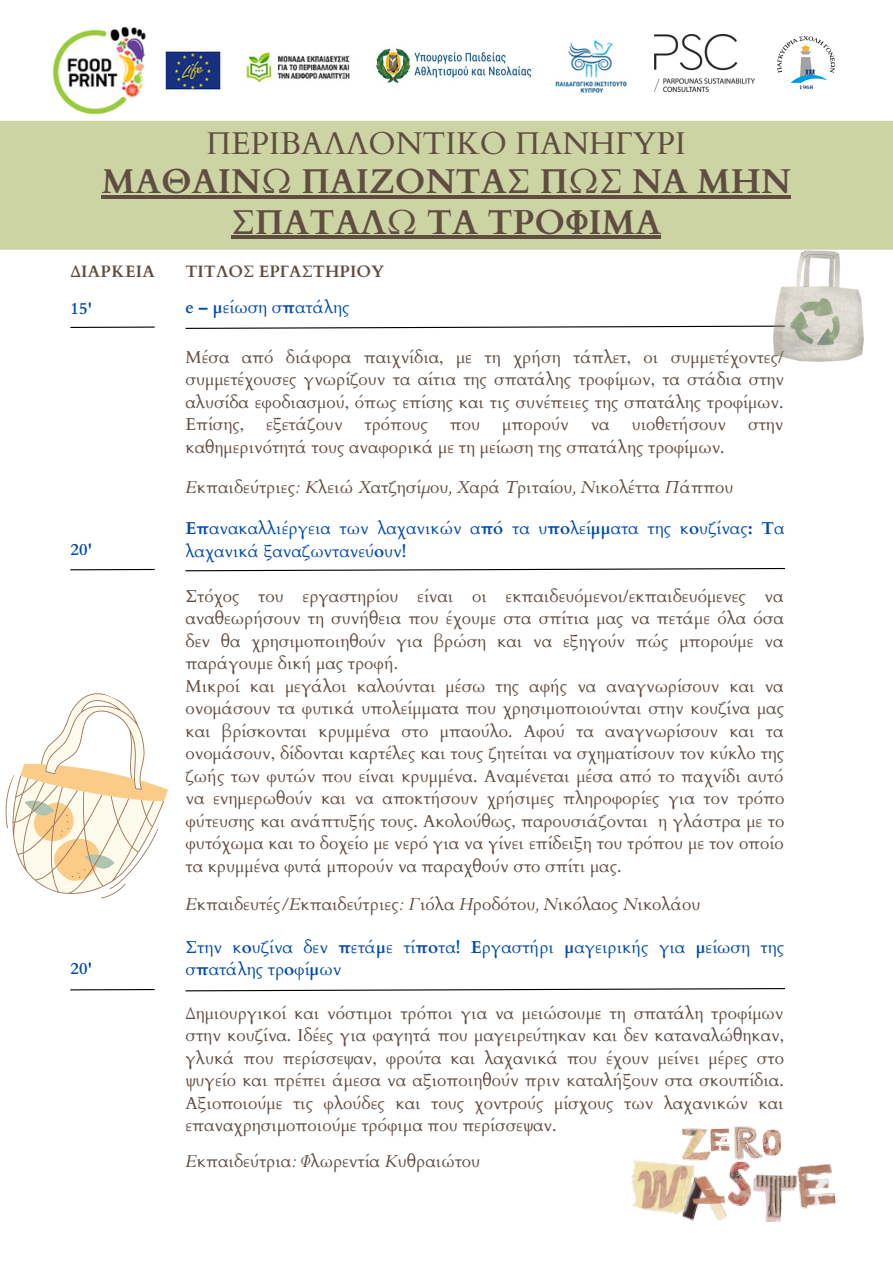
<style>
.page{position:relative;width:893px;height:1264px;background:#fff}
.page>*{position:absolute;margin:0;border:0;box-sizing:border-box;transform-origin:0 0}
.t1{font:700 34.5px/40.5px "Cardo";color:#604d42;text-align:center}
.t2{font:31.5px "Cardo";color:#604d42}
.t3{font:17.25px/22.5px "Cardo";color:#604d42;text-align:justify}
.t4{font:700 17.25px/22.5px "Cardo";color:#004aad}
.t5{font:italic 17.25px "Cardo";color:#604d42}
.t6{font:700 16.5px "Cardo";color:#604d42}
.t7{font:700 16.5px "Cardo";color:#004aad}
.t8{font:700 16.5px "Cardo";letter-spacing:.02em;color:#604d42}
</style>
<div class="page">
<svg style="left:185px;top:325px;width:588px;height:4px"></svg>
<hr style="left:70px;top:326px;width:85px;height:2px;background:#000">
<img style="left:654px;top:35px;width:100px;height:57px">
<img style="left:777px;top:36px;width:58px;height:54px">
<img style="left:246px;top:52px;width:104px;height:31px">
<img style="left:376px;top:48px;width:156px;height:35px">
<img style="left:555px;top:40px;width:72px;height:53px">
<img style="left:52px;top:27px;width:169px;height:87px">
<div style="left:0;top:120px;width:892px;height:130px;background:#cdd4a4"></div>
<img style="left:710px;top:1128px;width:19px;height:23px">
<img style="left:734px;top:1126px;width:28px;height:33px">
<img style="left:682px;top:1128px;width:28px;height:32px">
<img style="left:762px;top:1129px;width:19px;height:26px">
<img style="left:728px;top:1161px;width:23px;height:45px">
<img style="left:797px;top:1164px;width:38px;height:44px">
<img style="left:753px;top:1174px;width:44px;height:48px">
<img style="left:631px;top:1145px;width:68px;height:70px">
<img style="left:682px;top:1175px;width:45px;height:46px">
<svg style="left:185px;top:568px;width:600px;height:4px"></svg>
<hr style="left:70px;top:569px;width:85px;height:1px;background:#000">
<svg style="left:5px;top:693px;width:163px;height:206px"></svg>
<svg style="left:185px;top:988px;width:600px;height:3px"></svg>
<hr style="left:70px;top:989px;width:85px;height:1px;background:#000">
<img style="left:773px;top:250px;width:90px;height:112px">
<hr style="left:102px;top:195px;width:688px;height:4px;background:#604d42">
<hr style="left:231px;top:236px;width:430px;height:3px;background:#604d42">
<h2 class="t2" style="left:206px;top:122px;width:480px">ΠΕΡΙΒΑΛΛΟΝΤΙΚΟ ΠΑΝΗΓΥΡΙ</h2>
<h1 class="t1" style="left:102px;top:162px;width:690px">ΜΑΘΑΙΝΩ ΠΑΙΖΟΝΤΑΣ ΠΩΣ ΝΑ ΜΗΝ<br>ΣΠΑΤΑΛΩ ΤΑ ΤΡΟΦΙΜΑ</h1>
<p class="t8" style="left:70px;top:261px;width:86px">ΔΙΑΡΚΕΙΑ</p>
<p class="t6" style="left:185px;top:260px;width:200px">ΤΙΤΛΟΣ ΕΡΓΑΣΤΗΡΙΟΥ</p>
<p class="t7" style="left:70px;top:297px;width:23px">15'</p>
<p class="t4" style="left:185px;top:296px;width:165px">e – μείωση σπατάλης</p>
<p class="t3" style="left:185px;top:346px;width:600px">Μέσα από διάφορα παιχνίδια, με τη χρήση τάπλετ, οι συμμετέχοντες/ συμμετέχουσες γνωρίζουν τα αίτια της σπατάλης τροφίμων, τα στάδια στην αλυσίδα εφοδιασμού, όπως επίσης και τις συνέπειες της σπατάλης τροφίμων.<br>Επίσης,</p>
<p class="t3" style="left:266px;top:413px;width:78px">εξετάζουν</p>
<p class="t3" style="left:364px;top:413px;width:65px">τρόπους</p>
<p class="t3" style="left:450px;top:413px;width:32px">που</p>
<p class="t3" style="left:502px;top:413px;width:68px">μπορούν</p>
<p class="t3" style="left:590px;top:413px;width:20px">να</p>
<p class="t3" style="left:631px;top:413px;width:96px">υιοθετήσουν</p>
<p class="t3" style="left:748px;top:413px;width:37px">στην</p>
<p class="t3" style="left:185px;top:436px;width:540px">καθημερινότητά τους αναφορικά με τη μείωση της σπατάλης τροφίμων.</p>
<p class="t5" style="left:185px;top:475px;width:549px">Εκπαιδεύτριες: Κλειώ Χατζησίμου, Χαρά Τριταίου, Νικολέττα Πάππου</p>
<p class="t7" style="left:70px;top:538px;width:23px">20'</p>
<p class="t7" style="left:70px;top:957px;width:23px">20'</p>
<p class="t4" style="left:185px;top:517px;width:600px">Επανακαλλιέργεια των λαχανικών από τα υπολείμματα της κουζίνας: Τα λαχανικά ξαναζωντανεύουν!</p>
<p class="t3" style="left:185px;top:585px;width:600px;text-align:left">Στόχος του εργαστηρίου είναι οι εκπαιδευόμενοι/εκπαιδευόμενες να αναθεωρήσουν τη συνήθεια που έχουμε στα σπίτια μας να πετάμε όλα όσα δεν θα χρησιμοποιηθούν για βρώση και να εξηγούν πώς μπορούμε να παράγουμε δική μας τροφή.<br>Μικροί και μεγάλοι καλούνται μέσω της αφής να αναγνωρίσουν και να ονομάσουν τα φυτικά υπολείμματα που χρησιμοποιούνται στην κουζίνα μας και βρίσκονται κρυμμένα στο μπαούλο. Αφού τα αναγνωρίσουν και τα ονομάσουν, δίδονται καρτέλες και τους ζητείται να σχηματίσουν τον κύκλο της ζωής των φυτών που είναι κρυμμένα. Αναμένεται μέσα από το παχνίδι αυτό να ενημερωθούν και να αποκτήσουν χρήσιμες πληροφορίες για τον τρόπο φύτευσης και ανάπτυξής τους. Ακολούθως, παρουσιάζονται η γλάστρα με το φυτόχωμα και το δοχείο με νερό για να γίνει επίδειξη του τρόπου με τον οποίο τα κρυμμένα φυτά μπορούν να παραχθούν στο σπίτι μας.</p>
<p class="t5" style="left:185px;top:893px;width:516px">Εκπαιδευτές/Εκπαιδεύτριες: Γιόλα Ηροδότου, Νικόλαος Νικολάου</p>
<p class="t4" style="left:185px;top:936px;width:600px">Στην κουζίνα δεν πετάμε τίποτα! Εργαστήρι μαγειρικής για μείωση της σπατάλης τροφίμων</p>
<p class="t3" style="left:185px;top:1002px;width:600px">Δημιουργικοί και νόστιμοι τρόποι για να μειώσουμε τη σπατάλη τροφίμων στην κουζίνα. Ιδέες για φαγητά που μαγειρεύτηκαν και δεν καταναλώθηκαν, γλυκά που περίσσεψαν, φρούτα και λαχανικά που έχουν μείνει μέρες στο ψυγείο και πρέπει άμεσα να αξιοποιηθούν πριν καταλήξουν στα σκουπίδια.<br>Αξιοποιούμε τις φλούδες και τους χοντρούς μίσχους των λαχανικών και επαναχρησιμοποιούμε τρόφιμα που περίσσεψαν.</p>
<p class="t5" style="left:185px;top:1150px;width:296px">Εκπαιδεύτρια: Φλωρεντία Κυθραιώτου</p>
</div>
